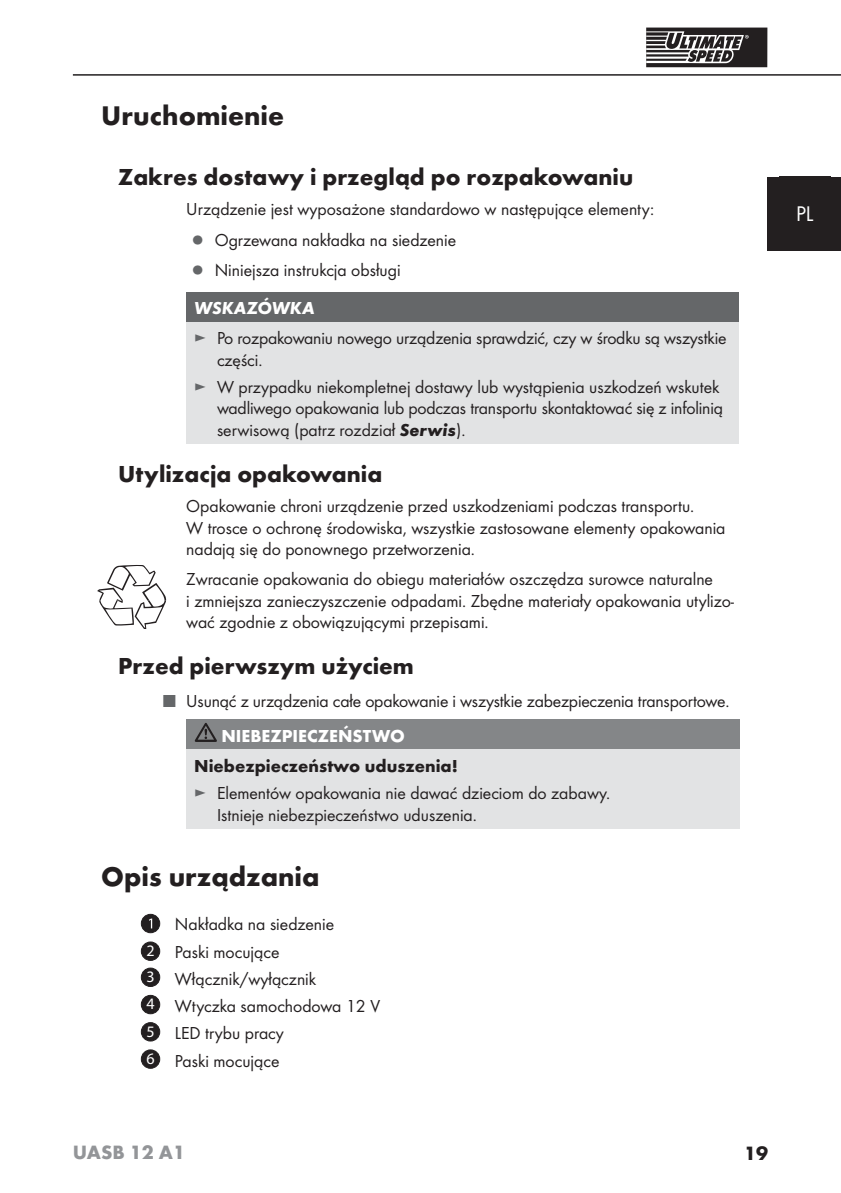
<style>
.page{position:relative;width:841px;height:1193px;background:#fff}
.page>*{position:absolute;margin:0;border:0;box-sizing:border-box;transform-origin:0 0}
.t1{font:700 28px "Futura";color:#231f20}
.t2{font:700 24px "Futura";color:#231f20}
.t3{font:22px "Futura Boo";color:#fff}
.t4{font:700 20px "Futura";color:#939598}
.t5{font:700 20px "Futura";color:#231f20}
.t6{font:18px/21.6px "Futura Boo";color:#231f20}
.t7{font:700 18px "Futura";color:#231f20}
.t8{font:700 18px "Futura";color:#fff}
.t9{font:italic 700 18px "Futura";color:#fff}
.s1{color:#656769}
.s2{font-family:"Futura";font-weight:700;font-style:italic}
.s3{font-family:"Myriad";font-size:16px;color:#fff}
</style>
<div class="page">
<hr style="left:73px;top:74px;width:768px;height:2px;background:#231f20">
<div style="left:768px;top:177px;width:73px;height:74px;background:#231f20"></div>
<div style="left:646px;top:28px;width:121px;height:39px;background:#231f20"></div>
<svg style="left:646px;top:31px;width:102px;height:32px"></svg>
<div style="left:186px;top:292px;width:553px;height:30px;background:#656769"></div>
<div style="left:186px;top:322px;width:553px;height:122px;background:#e2e3e4"></div>
<div style="left:186px;top:720px;width:553px;height:30px;background:#848688"></div>
<div style="left:186px;top:750px;width:553px;height:79px;background:#e2e3e4"></div>
<svg style="left:195px;top:723px;width:22px;height:19px"></svg>
<div style="left:141px;top:914px;width:19px;height:19px;background:#231f20;border-radius:50%"></div>
<div style="left:141px;top:914px;width:19px;height:19px;border:1px solid #231f20;border-radius:50%"></div>
<svg style="left:149px;top:919px;width:3px;height:9px"></svg>
<div style="left:141px;top:942px;width:19px;height:18px;background:#231f20;border-radius:50%"></div>
<div style="left:141px;top:942px;width:19px;height:19px;border:1px solid #231f20;border-radius:50%"></div>
<div style="left:141px;top:968px;width:19px;height:18px;background:#231f20;border-radius:50%"></div>
<div style="left:141px;top:968px;width:19px;height:19px;border:1px solid #231f20;border-radius:50%"></div>
<div style="left:141px;top:995px;width:19px;height:19px;background:#231f20;border-radius:50%"></div>
<div style="left:141px;top:995px;width:19px;height:19px;border:1px solid #231f20;border-radius:50%"></div>
<div style="left:141px;top:1023px;width:19px;height:18px;background:#231f20;border-radius:50%"></div>
<div style="left:141px;top:1022px;width:19px;height:19px;border:1px solid #231f20;border-radius:50%"></div>
<div style="left:141px;top:1050px;width:19px;height:18px;background:#231f20;border-radius:50%"></div>
<div style="left:141px;top:1049px;width:19px;height:20px;border:1px solid #231f20;border-radius:50%"></div>
<svg style="left:97px;top:565px;width:69px;height:64px"></svg>
<h1 class="t1" style="left:101px;top:105px;width:184px">Uruchomienie</h1>
<h2 class="t2" style="left:118px;top:168px;width:516px">Zakres dostawy i przegląd po rozpakowaniu</h2>
<p class="t6" style="left:192px;top:195px;width:463px;line-height:30.2px;text-indent:-6px">Urządzenie jest wyposażone standardowo w następujące elementy: <span class="s1">▯</span> Ogrzewana nakładka na siedzenie<br><span class="s1">▯</span> Niniejsza instrukcja obsługi</p>
<p class="t9" style="left:194px;top:302px;width:122px">WSKAZÓWKA</p>
<p class="t6" style="left:217px;top:328px;width:511px;text-indent:-23px"><span class="s1">►</span> Po rozpakowaniu nowego urządzenia sprawdzić, czy w środku są wszystkie części.</p>
<p class="t6" style="left:217px;top:377px;width:507px;text-indent:-23px"><span class="s1">►</span> W przypadku niekompletnej dostawy lub wystąpienia uszkodzeń wskutek wadliwego opakowania lub podczas transportu skontaktować się z infolinią serwisową (patrz rozdział <span class="s2">Serwis</span>).</p>
<h2 class="t2" style="left:118px;top:464px;width:265px">Utylizacja opakowania</h2>
<p class="t6" style="left:186px;top:496px;width:541px">Opakowanie chroni urządzenie przed uszkodzeniami podczas transportu.<br>W trosce o ochronę środowiska, wszystkie zastosowane elementy opakowania nadają się do ponownego przetworzenia.</p>
<p class="t6" style="left:186px;top:569px;width:549px">Zwracanie opakowania do obiegu materiałów oszczędza surowce naturalne<br>i zmniejsza zanieczyszczenie odpadami. Zbędne materiały opakowania utylizo&shy;wać zgodnie z obowiązującymi przepisami.</p>
<h2 class="t2" style="left:118px;top:657px;width:297px">Przed pierwszym użyciem</h2>
<p class="t6" style="left:164px;top:691px;width:567px"><span class="s1">■</span> Usunąć z urządzenia całe opakowanie i wszystkie zabezpieczenia transportowe.</p>
<p class="t8" style="left:221px;top:729px;width:185px">NIEBEZPIECZEŃSTWO</p>
<p class="t7" style="left:194px;top:759px;width:265px">Niebezpieczeństwo uduszenia!</p>
<p class="t6" style="left:217px;top:784px;width:395px;text-indent:-23px"><span class="s1">►</span> Elementów opakowania nie dawać dzieciom do zabawy.<br>Istnieje niebezpieczeństwo uduszenia.</p>
<h1 class="t1" style="left:101px;top:866px;width:220px">Opis urządzania</h1>
<p class="t6" style="left:146px;top:912px;width:235px;line-height:27.2px;text-indent:29px">Nakładka na siedzenie<br><span class="s3">2</span> Paski mocujące<br><sup>3</sup> Włącznik/wyłącznik<br><sup>4</sup> Wtyczka samochodowa 12 V<br><sup>5</sup> LED trybu pracy<br><sup>6</sup> Paski mocujące</p>
<p class="t4" style="left:73px;top:1144px;width:114px">UASB 12 A1</p>
<p class="t5" style="left:744px;top:1145px;width:25px">19</p>
<p class="t3" style="left:796px;top:203px;width:19px">PL</p>
</div>
